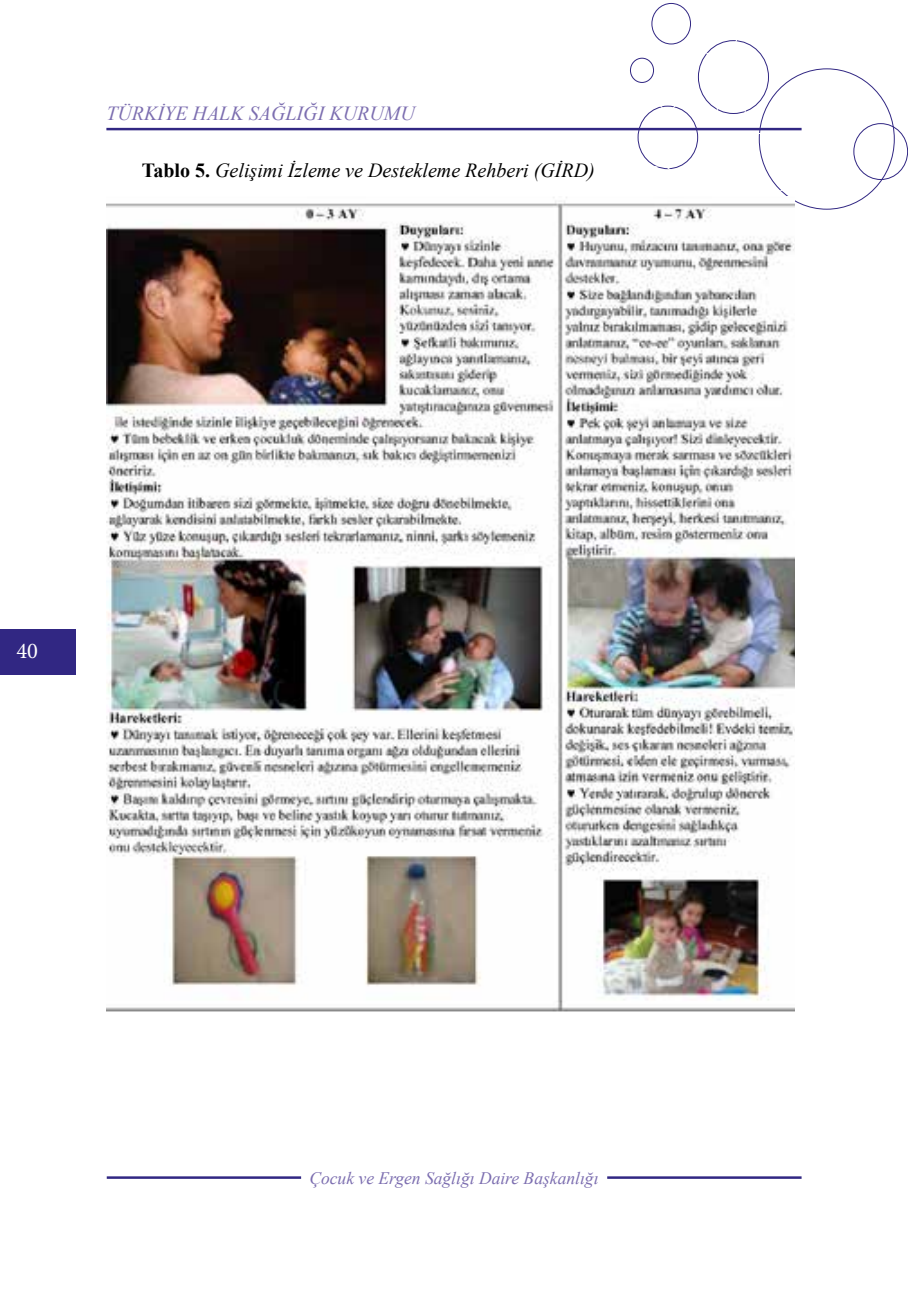
<style>
.page{position:relative;width:908px;height:1290px;background:#fff}
.page>*{position:absolute;margin:0;border:0;box-sizing:border-box;transform-origin:0 0}
.t1{font:22.5px "Minion Pro";color:#fff}
.t2{font:italic 20px "Times New Roman";color:#000}
.t3{font:italic 20px "Times New Roman";color:#7c6eb0}
.t4{font:italic 17.5px "Times New Roman";color:#7c6eb0}
.s1{font-weight:700;font-style:normal}
</style>
<div class="page">
<div style="left:853px;top:123px;width:54px;height:57px;border:1px solid #312783;border-radius:50%"></div>
<div style="left:697px;top:40px;width:71px;height:74px;border:1px solid #312783;border-radius:50%"></div>
<div style="left:637px;top:106px;width:60px;height:63px;border:1px solid #312783;border-radius:50%"></div>
<div style="left:629px;top:58px;width:24px;height:25px;border:1px solid #312783;border-radius:50%"></div>
<div style="left:731px;top:133px;width:61px;height:65px;border:1px solid #fff;border-radius:50%"></div>
<div style="left:693px;top:10px;width:44px;height:46px;border:1px solid #fff;border-radius:50%"></div>
<div style="left:716px;top:95px;width:29px;height:30px;border:1px solid #fff;border-radius:50%"></div>
<div style="left:658px;top:91px;width:19px;height:19px;border:1px solid #fff;border-radius:50%"></div>
<div style="left:634px;top:33px;width:18px;height:19px;border:1px solid #fff;border-radius:50%"></div>
<div style="left:641px;top:165px;width:36px;height:37px;border:1px solid #fff;border-radius:50%"></div>
<div style="left:651px;top:3px;width:39px;height:41px;border:1px solid #312783;border-radius:50%"></div>
<svg style="left:907px;top:144px;width:1px;height:15px"></svg>
<hr style="left:106px;top:128px;width:695px;height:2px;background:#312783">
<hr style="left:607px;top:1176px;width:194px;height:3px;background:#312783">
<hr style="left:107px;top:1176px;width:194px;height:3px;background:#312783">
<div style="left:0;top:629px;width:76px;height:46px;background:#312783"></div>
<img style="left:106px;top:196px;width:688px;height:815px">
<p class="t3" style="left:106px;top:100px;width:310px">TÜRKİYE HALK SAĞLIĞI KURUMU</p>
<p class="t2" style="left:142px;top:156px;width:454px"><span class="s1">Tablo 5.</span> Gelişimi İzleme ve Destekleme Rehberi (GİRD)</p>
<p class="t1" style="left:16px;top:635px;width:23px">40</p>
<p class="t4" style="left:309px;top:1166px;width:290px">Çocuk ve Ergen Sağlığı Daire Başkanlığı</p>
</div>
